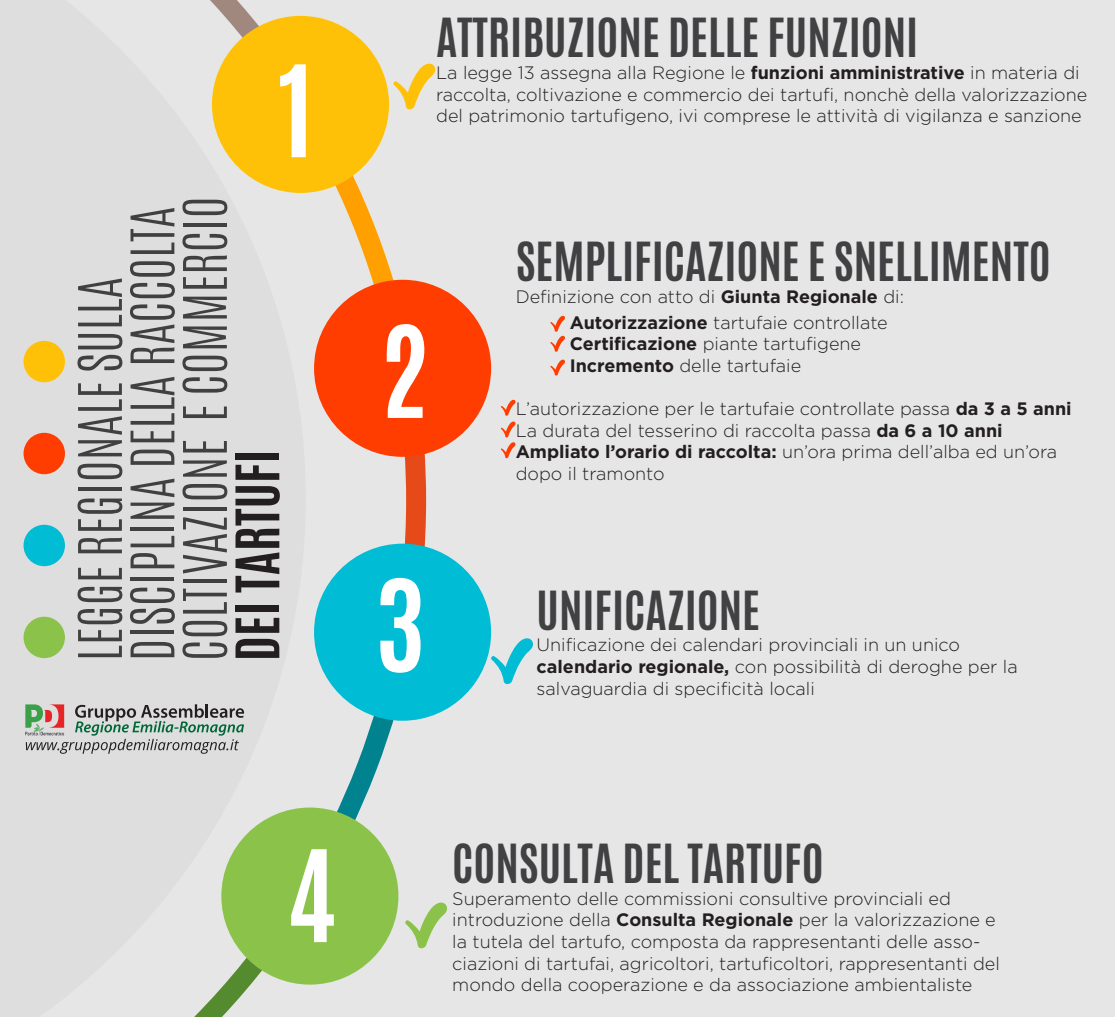
<style>
.page{position:relative;width:1115px;height:1017px;background:#e6e6e6}
.page>*{position:absolute;margin:0;border:0;box-sizing:border-box;transform-origin:0 0}
.t1{font:700 108px "Antonio";color:#fff}
.t2{font:300 51px/52.5px "Antonio";color:#404041}
.t3{font:700 51px "Antonio";color:#231f20}
.t4{font:700 45px "Antonio";color:#414042}
.t5{font:300 18px/21.6px "Gotham";color:#231f20}
.s1{font-weight:700}
</style>
<div class="page">
<svg style="left:23px;top:0;width:282px;height:1017px"></svg>
<svg style="left:310px;top:121px;width:107px;height:265px"></svg>
<svg style="left:300px;top:395px;width:126px;height:496px"></svg>
<div style="left:212px;top:16px;width:177px;height:177px;background:#ffc107;border-radius:50%"></div>
<div style="left:314px;top:280px;width:177px;height:177px;background:#ff3d00;border-radius:50%"></div>
<div style="left:314px;top:544px;width:177px;height:177px;background:#00bcd4;border-radius:50%"></div>
<div style="left:221px;top:808px;width:177px;height:177px;background:#8bc34a;border-radius:50%"></div>
<div style="left:24px;top:341px;width:41px;height:41px;background:#ffc107;border-radius:50%"></div>
<div style="left:24px;top:433px;width:41px;height:41px;background:#ff3d00;border-radius:50%"></div>
<div style="left:24px;top:525px;width:41px;height:41px;background:#00bcd4;border-radius:50%"></div>
<div style="left:24px;top:617px;width:41px;height:41px;background:#8bc34a;border-radius:50%"></div>
<svg style="left:25px;top:704px;width:219px;height:50px"></svg>
<svg style="left:550px;top:315px;width:15px;height:37px"></svg>
<svg style="left:550px;top:359px;width:15px;height:17px"></svg>
<svg style="left:393px;top:63px;width:43px;height:47px"></svg>
<svg style="left:490px;top:638px;width:43px;height:46px"></svg>
<svg style="left:405px;top:902px;width:42px;height:47px"></svg>
<svg style="left:501px;top:399px;width:15px;height:60px"></svg>
<h1 class="t1" style="left:278px;top:29px;width:37px">1</h1>
<h2 class="t2" style="left:74px;top:661px;width:466px;rotate:-90deg">LEGGE REGIONALE SULLA<br>DISCIPLINA DELLA RACCOLTA<br>COLTIVAZIONE E COMMERCIO</h2>
<h2 class="t3" style="left:219px;top:661px;width:213px;rotate:-90deg">DEI TARTUFI</h2>
<h3 class="t4" style="left:436px;top:4px;width:484px">ATTRIBUZIONE DELLE FUNZIONI</h3>
<p class="t5" style="left:436px;top:61px;width:653px">La legge 13 assegna alla Regione le <span class="s1">funzioni amministrative</span> in materia di raccolta, coltivazione e commercio dei tartufi, nonchè della valorizzazione del patrimonio tartufigeno, ivi comprese le attività di vigilanza e sanzione</p>
<h1 class="t1" style="left:379px;top:290px;width:52px">2</h1>
<h1 class="t1" style="left:375px;top:544px;width:52px">3</h1>
<h3 class="t4" style="left:516px;top:228px;width:537px">SEMPLIFICAZIONE E SNELLIMENTO</h3>
<p class="t5" style="left:570px;top:283px;width:336px;line-height:26.1px;text-indent:-54px">Definizione con atto di <span class="s1">Giunta Regionale</span> di:<br><span class="s1">Autorizzazione</span> tartufaie controllate</p>
<p class="t5" style="left:570px;top:333px;width:293px"><span class="s1">Certificazione</span> piante tartufigene<br><span class="s1">Incremento</span> delle tartufaie</p>
<p class="t5" style="left:516px;top:398px;width:558px">L’autorizzazione per le tartufaie controllate passa <span class="s1">da 3 a 5 anni </span>La durata del tesserino di raccolta passa <span class="s1">da 6 a 10 anni Ampliato l’orario di raccolta:</span> un’ora prima dell’alba ed un’ora dopo il tramonto</p>
<h3 class="t4" style="left:537px;top:576px;width:225px">UNIFICAZIONE</h3>
<p class="t5" style="left:537px;top:634px;width:483px">Unificazione dei calendari provinciali in un unico <span class="s1">calendario regionale,</span> con possibilità di deroghe per la salvaguardia di specificità locali</p>
<h1 class="t1" style="left:286px;top:814px;width:52px">4</h1>
<h3 class="t4" style="left:452px;top:830px;width:373px">CONSULTA DEL TARTUFO</h3>
<p class="t5" style="left:452px;top:887px;width:549px">Superamento delle commissioni consultive provinciali ed introduzione della <span class="s1">Consulta Regionale</span> per la valorizzazione e la tutela del tartufo, composta da rappresentanti delle asso&shy;ciazioni di tartufai, agricoltori, tartuficoltori, rappresentanti del mondo della cooperazione e da associazione ambientaliste</p>
</div>
